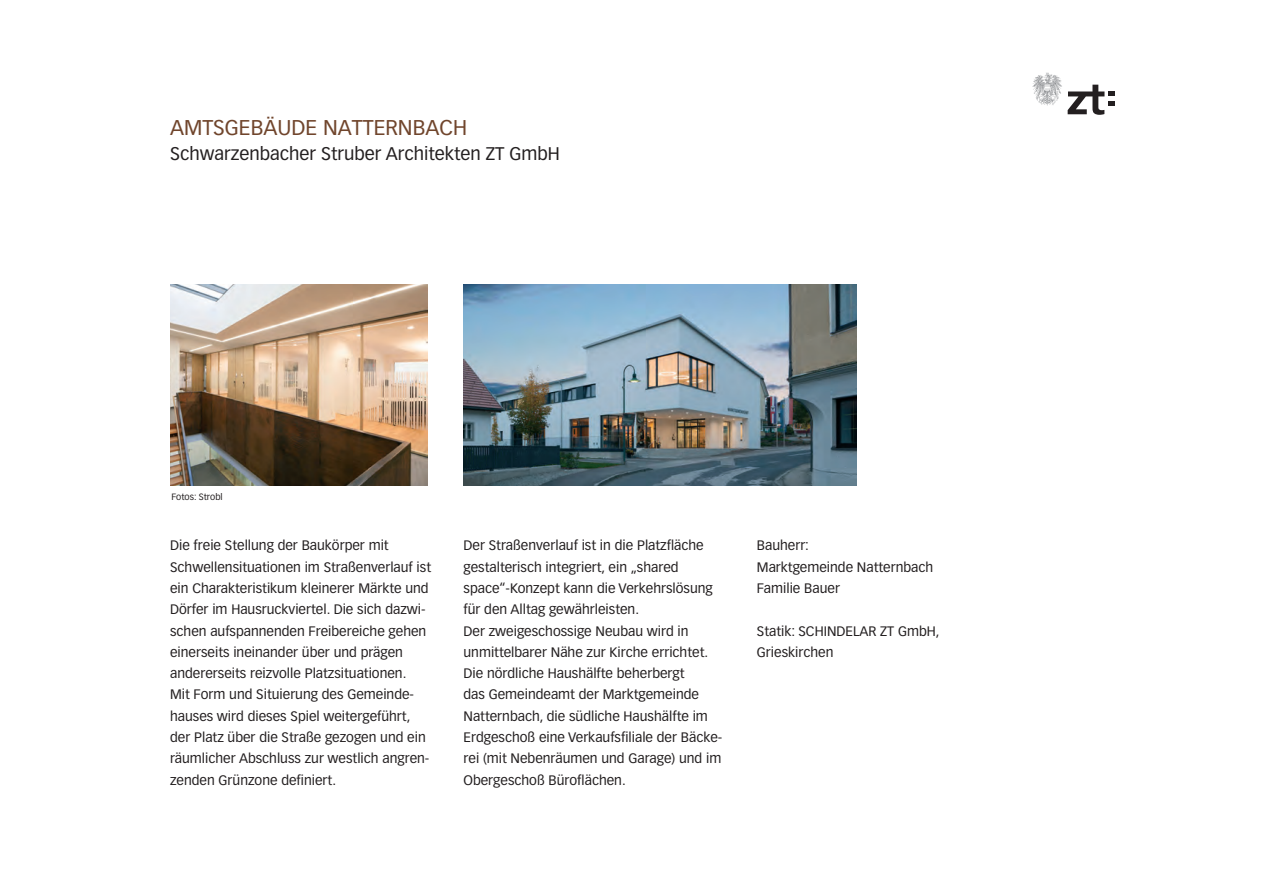
<style>
.page{position:relative;width:1263px;height:893px;background:#fff}
.page>*{position:absolute;margin:0;border:0;box-sizing:border-box;transform-origin:0 0}
.t1{font:21px "Vectora LT Pro";color:#70452c}
.t2{font:18px "Vectora LT Pro";color:#231f20}
.t3{font:13.5px/21.3px "Vectora LT Pro";color:#231f20}
.t4{font:9px "Vectora LT Pro";color:#231f20}
</style>
<div class="page">
<svg style="left:1068px;top:85px;width:46px;height:30px"></svg>
<svg style="left:1032px;top:73px;width:30px;height:32px"></svg>
<img style="left:170px;top:285px;width:257px;height:200px">
<img style="left:463px;top:285px;width:393px;height:200px">
<h1 class="t1" style="left:170px;top:115px;width:299px">AMTSGEBÄUDE NATTERNBACH</h1>
<h2 class="t2" style="left:170px;top:143px;width:391px">Schwarzenbacher Struber Architekten ZT GmbH</h2>
<p class="t4" style="left:171px;top:491px;width:53px">Fotos: Strobl</p>
<p class="t3" style="left:170px;top:535px;width:263px">Die freie Stellung der Baukörper mit Schwellensituationen im Straßenverlauf ist ein Charakteristikum kleinerer Märkte und Dörfer im Hausruckviertel. Die sich dazwi&shy;schen aufspannenden Freibereiche gehen einerseits ineinander über und prägen andererseits reizvolle Platzsituationen.<br>Mit Form und Situierung des Gemeinde&shy;hauses wird dieses Spiel weitergeführt, der Platz über die Straße gezogen und ein räumlicher Abschluss zur westlich angren&shy;zenden Grünzone definiert.</p>
<p class="t3" style="left:463px;top:535px;width:260px">Der Straßenverlauf ist in die Platzfläche gestalterisch integriert, ein „shared space“-Konzept kann die Verkehrslösung für den Alltag gewährleisten.<br>Der zweigeschossige Neubau wird in unmittelbarer Nähe zur Kirche errichtet.<br>Die nördliche Haushälfte beherbergt<br>das Gemeindeamt der Marktgemeinde Natternbach, die südliche Haushälfte im Erdgeschoß eine Verkaufsfiliale der Bäcke&shy;rei (mit Nebenräumen und Garage) und im Obergeschoß Büroflächen.</p>
<p class="t3" style="left:757px;top:535px;width:178px">Bauherr:<br>Marktgemeinde Natternbach<br>Familie Bauer</p>
<p class="t3" style="left:757px;top:620px;width:184px">Statik: SCHINDELAR ZT GmbH,<br>Grieskirchen</p>
</div>
